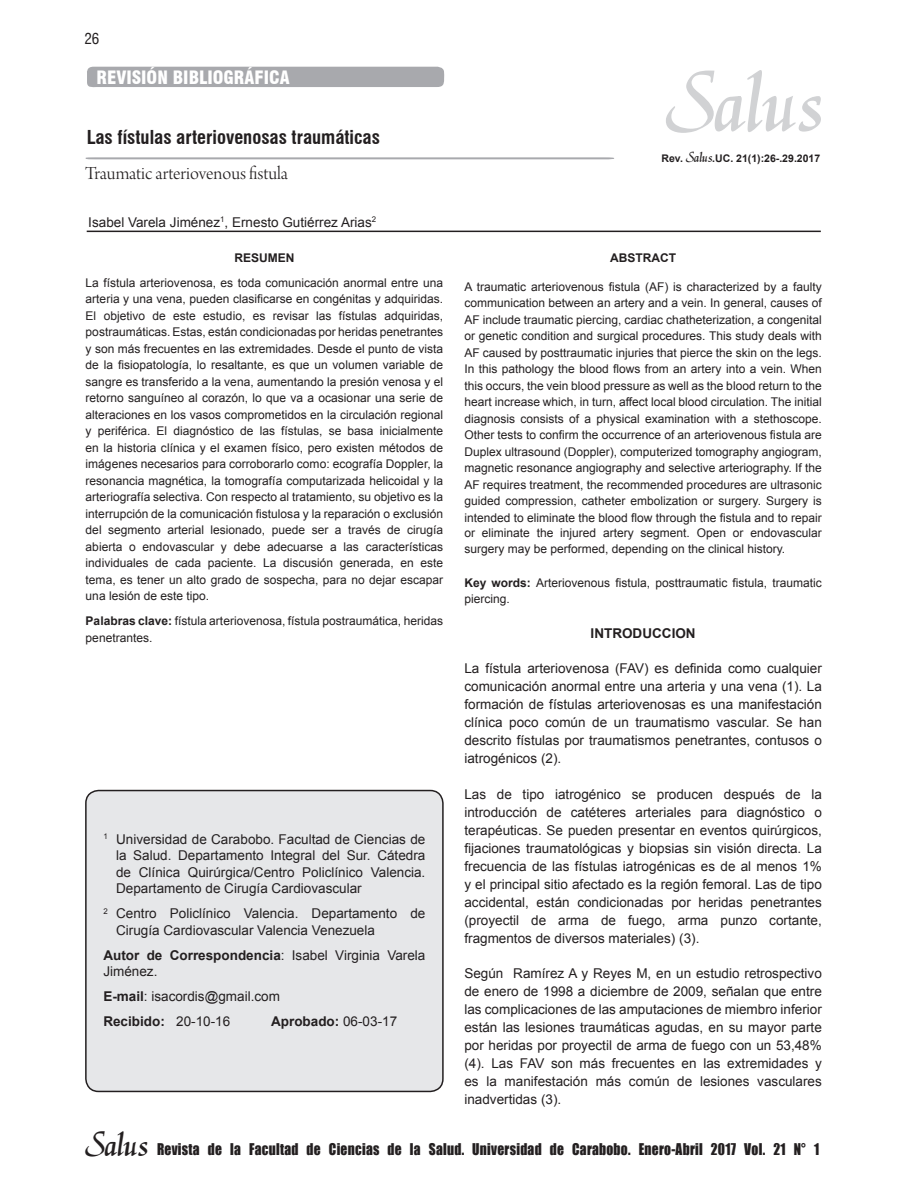
<style>
.page{position:relative;width:915px;height:1191px;background:#fff}
.page>*{position:absolute;margin:0;border:0;box-sizing:border-box;transform-origin:0 0}
.t1{font:90px "Gorle";color:#d1d2d4}
.t2{font:36px "Gorle";color:#231f20}
.titulillos_encabezad{font:19.5px "Arno Pro Light Display";letter-spacing:-.005em;color:#231f20}
.Titulo_1{font:700 condensed 18.75px "Swiss 721 BT";color:#231f20}
.t3{font:900 condensed 18px "Swiss 721 BT";color:#fff}
.t4{font:15px "Corporate Condensed Regular SWFTE";color:#231f20}
.t5{font:14.85px "Impact";letter-spacing:.02em;color:#231f20;scale:.91 1}
.t6{font:13.5px/18px "Arial";color:#231f20;text-align:justify}
.t7{font:700 13.5px "Arial";color:#231f20}
.t8{font:12px/16.5px "Arial";color:#231f20}
.TX-Resumen_y_Abstrac{font:700 12px "Arial";color:#231f20}
.titulillos_encabezad-2{font:700 10.5px "Arial";color:#231f20}
.s1{font-weight:700}
.s2{font-weight:400}
.s3{font-family:"Gorle";font-weight:400;font-size:15px}
</style>
<div class="page">
<div style="left:86px;top:790px;width:357px;height:301px;background:#e6e7e9;border-radius:13px"></div>
<div style="left:85px;top:789px;width:358px;height:303px;border:2px solid #231f20;border-radius:13px"></div>
<div style="left:87px;top:67px;width:357px;height:21px;background:#a8a9ad"></div>
<hr style="left:87px;top:231px;width:733px;height:1px;background:#231f20">
<svg style="left:85px;top:157px;width:529px;height:2px"></svg>
<p class="t4" style="left:84px;top:30px;width:16px">26</p>
<p class="t3" style="left:96px;top:66px;width:195px">REVISIÓN BIBLIOGRÁFICA</p>
<p class="t1" style="left:664px;top:50px;width:159px">Salus</p>
<p class="Titulo_1" style="left:87px;top:126px;width:295px">Las fístulas arteriovenosas traumáticas</p>
<p class="titulillos_encabezad" style="left:85px;top:162px;width:204px">Traumatic arteriovenous fistula</p>
<p class="t6" style="left:88px;top:213px;width:289px">Isabel Varela Jiménez<sup>1</sup>, Ernesto Gutiérrez Arias<sup>2</sup></p>
<p class="TX-Resumen_y_Abstrac" style="left:234px;top:249px;width:61px">RESUMEN</p>
<p class="t8" style="left:86px;top:274px;width:359px;text-align:justify">La fístula arteriovenosa, es toda comunicación anormal entre una arteria y una vena, pueden clasificarse en congénitas y adquiridas.<br>El objetivo de este estudio, es revisar las fístulas adquiridas, postraumáticas. Estas, están condicionadas por heridas penetrantes y son más frecuentes en las extremidades. Desde el punto de vista de la fisiopatología, lo resaltante, es que un volumen variable de sangre es transferido a la vena, aumentando la presión venosa y el retorno sanguíneo al corazón, lo que va a ocasionar una serie de alteraciones en los vasos comprometidos en la circulación regional y periférica. El diagnóstico de las fístulas, se basa inicialmente en la historia clínica y el examen físico, pero existen métodos de imágenes necesarios para corroborarlo como: ecografía Doppler, la resonancia magnética, la tomografía computarizada helicoidal y la arteriografía selectiva. Con respecto al tratamiento, su objetivo es la interrupción de la comunicación fistulosa y la reparación o exclusión del segmento arterial lesionado, puede ser a través de cirugía abierta o endovascular y debe adecuarse a las características individuales de cada paciente. La discusión generada, en este tema, es tener un alto grado de sospecha, para no dejar escapar una lesión de este tipo.</p>
<p class="t8" style="left:86px;top:613px;width:359px"><span class="s1">Palabras clave:</span> fístula arteriovenosa, fístula postraumática, heridas penetrantes.</p>
<p class="t6" style="left:116px;top:830px;width:310px;line-height:16.5px;text-indent:-13px"><sup>1</sup> Universidad de Carabobo. Facultad de Ciencias de la Salud. Departamento Integral del Sur. Cátedra de Clínica Quirúrgica/Centro Policlínico Valencia.<br>Departamento de Cirugía Cardiovascular</p>
<p class="t6" style="left:116px;top:905px;width:310px;line-height:16.5px;text-indent:-13px"><sup>2</sup> Centro Policlínico Valencia. Departamento de<br>Cirugía Cardiovascular Valencia Venezuela</p>
<p class="t6" style="left:103px;top:946px;width:323px;line-height:16.5px"><span class="s1">Autor de Correspondencia</span>: Isabel Virginia Varela<br>Jiménez.</p>
<p class="t6" style="left:103px;top:987px;width:178px"><span class="s1">E-mail</span>: isacordis@gmail.com</p>
<p class="t7" style="left:103px;top:1012px;width:128px">Recibido: <span class="s2">20-10-16</span></p>
<p class="t7" style="left:271px;top:1012px;width:128px">Aprobado: <span class="s2">06-03-17</span></p>
<p class="titulillos_encabezad-2" style="left:661px;top:151px;width:160px">Rev. <span class="s3">Salus</span>.UC. 21(1):26-.29.2017</p>
<p class="TX-Resumen_y_Abstrac" style="left:610px;top:249px;width:67px">ABSTRACT</p>
<p class="t8" style="left:464px;top:278px;width:359px;text-align:justify">A traumatic arteriovenous fistula (AF) is characterized by a faulty communication between an artery and a vein. In general, causes of AF include traumatic piercing, cardiac chatheterization, a congenital or genetic condition and surgical procedures. This study deals with AF caused by posttraumatic injuries that pierce the skin on the legs.<br>In this pathology the blood flows from an artery into a vein. When this occurs, the vein blood pressure as well as the blood return to the heart increase which, in turn, affect local blood circulation. The initial diagnosis consists of a physical examination with a stethoscope.<br>Other tests to confirm the occurrence of an arteriovenous fistula are Duplex ultrasound (Doppler), computerized tomography angiogram, magnetic resonance angiography and selective arteriography. If the AF requires treatment, the recommended procedures are ultrasonic guided compression, catheter embolization or surgery. Surgery is intended to eliminate the blood flow through the fistula and to repair</p>
<p class="t8" style="left:464px;top:524px;width:359px">or eliminate the injured artery segment. Open or endovascular surgery may be performed, depending on the clinical history.</p>
<p class="t8" style="left:464px;top:574px;width:359px"><span class="s1">Key words:</span> Arteriovenous fistula, posttraumatic fistula, traumatic piercing.</p>
<p class="t7" style="left:590px;top:624px;width:106px">INTRODUCCION</p>
<p class="t6" style="left:464px;top:660px;width:359px">La fístula arteriovenosa (FAV) es definida como cualquier comunicación anormal entre una arteria y una vena (1). La formación de fístulas arteriovenosas es una manifestación clínica poco común de un traumatismo vascular. Se han descrito fístulas por traumatismos penetrantes, contusos o iatrogénicos (2).</p>
<p class="t6" style="left:464px;top:785px;width:359px">Las de tipo iatrogénico se producen después de la introducción de catéteres arteriales para diagnóstico o terapéuticas. Se pueden presentar en eventos quirúrgicos, fijaciones traumatológicas y biopsias sin visión directa. La frecuencia de las fístulas iatrogénicas es de al menos 1% y el principal sitio afectado es la región femoral. Las de tipo accidental, están condicionadas por heridas penetrantes (proyectil de arma de fuego, arma punzo cortante, fragmentos de diversos materiales) (3).</p>
<p class="t6" style="left:464px;top:964px;width:359px">Según Ramírez A y Reyes M, en un estudio retrospectivo de enero de 1998 a diciembre de 2009, señalan que entre las complicaciones de las amputaciones de miembro inferior están las lesiones traumáticas agudas, en su mayor parte por heridas por proyectil de arma de fuego con un 53,48% (4). Las FAV son más frecuentes en las extremidades y es la manifestación más común de lesiones vasculares inadvertidas (3).</p>
<h2 class="t2" style="left:85px;top:1123px;width:65px">Salus</h2>
<p class="t5" style="left:157px;top:1137px;width:729px">Revista de la Facultad de Ciencias de la Salud. Universidad de Carabobo. Enero-Abril 2017 Vol. 21 N° 1</p>
</div>
